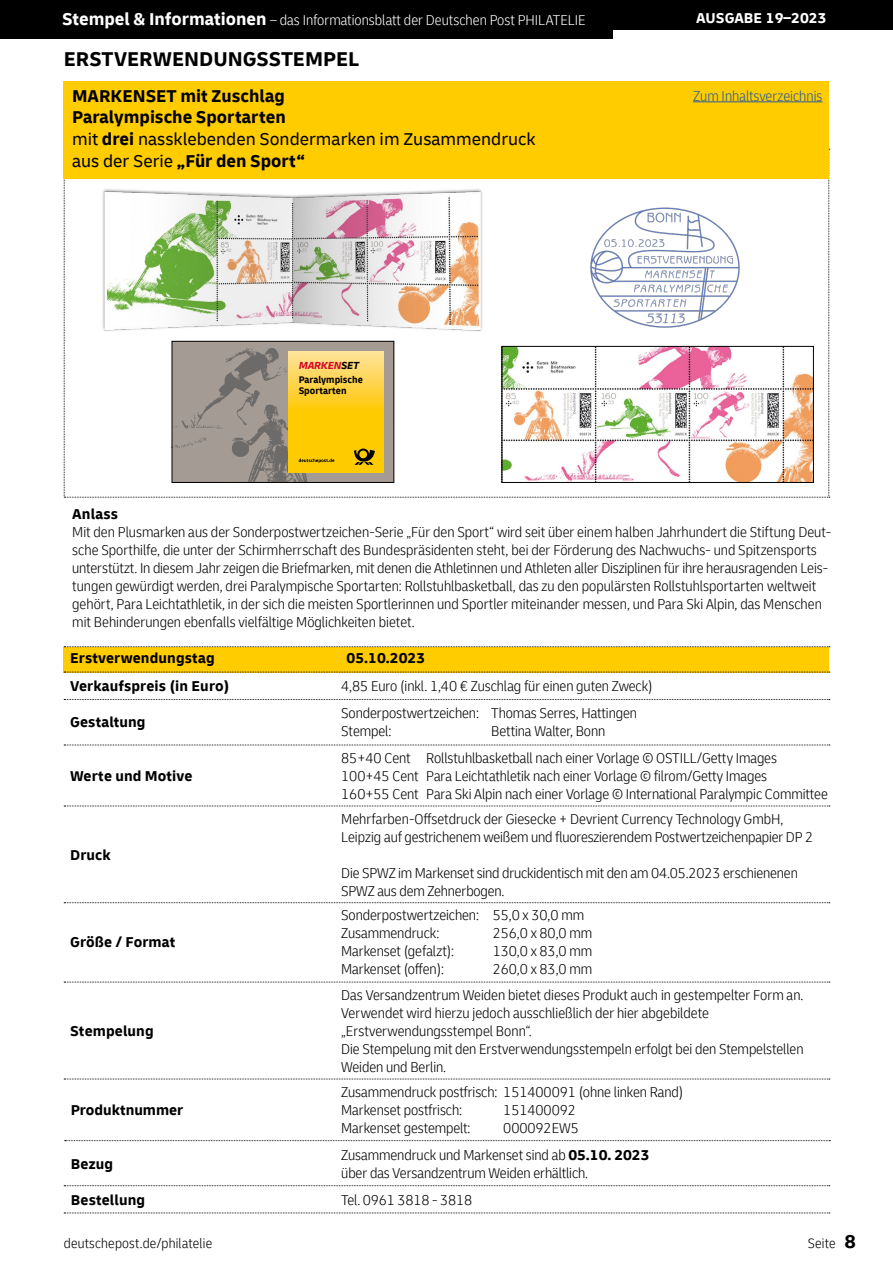
<style>
.page{position:relative;width:893px;height:1263px;background:#fff}
.page>*{position:absolute;margin:0;border:0;box-sizing:border-box;transform-origin:0 0}
.t1{font:700 21px "Delivery";color:#000}
.t2{font:700 18px/21.6px "Delivery";color:#000}
.t3{font:300 condensed 15px/18px "Delivery";letter-spacing:-.005em;color:#000}
.t4{font:700 15px "Delivery";letter-spacing:.01em;color:#000}
.t5{font:300 condensed 15px "Delivery";color:#fff}
.t6{font:300 condensed 15px "Delivery";color:#275b9b}
.t7{font:700 15px "Delivery";color:#fff}
.t8{font:300 condensed 14.25px "Delivery";letter-spacing:.015em;color:#000}
.t9{font:italic 700 10.8px "Delivery";letter-spacing:-.02em;color:#d3072a}
.t10{font:700 10.05px/11.1px "Delivery";color:#000;scale:.95 1}
.s1{font-weight:700;font-stretch:normal;font-size:18px}
.s2{font-weight:400}
.s3{color:#000}
.s4{font-weight:700;font-stretch:normal}
.s5{font-weight:700;font-stretch:normal;font-size:19.5px}
</style>
<div class="page">
<div style="left:0;top:0;width:893px;height:30px;background:#000"></div>
<div style="left:0;top:0;width:612px;height:38px;background:#000"></div>
<div style="left:64px;top:81px;width:765px;height:98px;background:#fc0"></div>
<div style="left:64px;top:647px;width:765px;height:25px;background:#fc0"></div>
<svg style="left:64px;top:149px;width:766px;height:349px"></svg>
<div style="left:172px;top:341px;width:222px;height:142px;border:1px solid #000"></div>
<img style="left:63px;top:116px;width:502px;height:232px">
<svg style="left:64px;top:646px;width:766px;height:1px"></svg>
<svg style="left:64px;top:672px;width:766px;height:1px"></svg>
<svg style="left:64px;top:699px;width:766px;height:1px"></svg>
<svg style="left:64px;top:745px;width:766px;height:1px"></svg>
<svg style="left:64px;top:806px;width:766px;height:1px"></svg>
<svg style="left:64px;top:982px;width:766px;height:1px"></svg>
<svg style="left:64px;top:1079px;width:766px;height:1px"></svg>
<svg style="left:64px;top:902px;width:766px;height:1px"></svg>
<svg style="left:64px;top:1185px;width:766px;height:1px"></svg>
<svg style="left:65px;top:1140px;width:765px;height:1px"></svg>
<svg style="left:64px;top:1212px;width:766px;height:1px"></svg>
<hr style="left:693px;top:101px;width:129px;height:1px;background:#275b9b">
<img style="left:584px;top:202px;width:162px;height:132px">
<p class="t5" style="left:62px;top:12px;width:525px"><span class="s1">Stempel &amp; Informationen</span> – das Informationsblatt der Deutschen Post PHILATELIE</p>
<p class="t7" style="left:696px;top:9px;width:132px">AUSGABE 19–2023</p>
<h1 class="t1" style="left:64px;top:46px;width:297px">ERSTVERWENDUNGSSTEMPEL</h1>
<p class="t2" style="left:72px;top:85px;width:465px">MARKENSET mit Zuschlag<br>Paralympische Sportarten<br><span class="s2">mit</span> drei <span class="s2">nassklebenden Sondermarken im Zusammendruck aus der Serie</span> „Für den Sport“</p>
<p class="t9" style="left:299px;top:358px;width:62px">MARKEN<span class="s3">SET</span></p>
<p class="t10" style="left:299px;top:374px;width:69px">Paralympische<br>Sportarten</p>
<p class="t6" style="left:693px;top:87px;width:131px">Zum Inhaltsverzeichnis</p>
<p class="t4" style="left:72px;top:504px;width:47px">Anlass</p>
<p class="t3" style="left:72px;top:523px;width:760px">Mit den Plusmarken aus der Sonderpostwertzeichen-Serie „Für den Sport“ wird seit über einem halben Jahrhundert die Stiftung Deut&shy;sche Sporthilfe, die unter der Schirmherrschaft des Bundespräsidenten steht, bei der Förderung des Nachwuchs- und Spitzensports unterstützt. In diesem Jahr zeigen die Briefmarken, mit denen die Athletinnen und Athleten aller Disziplinen für ihre herausragenden Leis&shy;tungen gewürdigt werden, drei Paralympische Sportarten: Rollstuhlbasketball, das zu den populärsten Rollstuhlsportarten weltweit gehört, Para Leichtathletik, in der sich die meisten Sportlerinnen und Sportler miteinander messen, und Para Ski Alpin, das Menschen mit Behinderungen ebenfalls vielfältige Möglichkeiten bietet.</p>
<p class="t4" style="left:70px;top:648px;width:146px">Erstverwendungstag</p>
<p class="t4" style="left:347px;top:648px;width:80px">05.10.2023</p>
<p class="t4" style="left:70px;top:677px;width:161px">Verkaufspreis (in Euro)</p>
<p class="t3" style="left:341px;top:677px;width:313px">4,85 Euro (inkl. 1,40 € Zuschlag für einen guten Zweck)</p>
<p class="t4" style="left:70px;top:713px;width:77px">Gestaltung</p>
<p class="t3" style="left:341px;top:704px;width:297px">Sonderpostwertzeichen: Thomas Serres, Hattingen<br>Stempel:</p>
<p class="t3" style="left:491px;top:722px;width:116px">Bettina Walter, Bonn</p>
<p class="t4" style="left:70px;top:766px;width:124px">Werte und Motive</p>
<p class="t4" style="left:70px;top:845px;width:42px">Druck</p>
<p class="t4" style="left:70px;top:933px;width:107px">Größe / Format</p>
<p class="t4" style="left:70px;top:1021px;width:85px">Stempelung</p>
<p class="t4" style="left:71px;top:1100px;width:114px">Produktnummer</p>
<p class="t4" style="left:71px;top:1154px;width:44px">Bezug</p>
<p class="t4" style="left:71px;top:1190px;width:76px">Bestellung</p>
<p class="t3" style="left:341px;top:749px;width:488px">85+40 Cent Rollstuhlbasketball nach einer Vorlage © OSTILL/Getty Images<br>100+45 Cent Para Leichtathletik nach einer Vorlage © filrom/Getty Images<br>160+55 Cent Para Ski Alpin nach einer Vorlage © International Paralympic Committee</p>
<p class="t3" style="left:341px;top:809px;width:474px">Mehrfarben-Offsetdruck der Giesecke + Devrient Currency Technology GmbH,<br>Leipzig auf gestrichenem weißem und fluoreszierendem Postwertzeichenpapier DP 2</p>
<p class="t3" style="left:341px;top:863px;width:458px">Die SPWZ im Markenset sind druckidentisch mit den am 04.05.2023 erschienenen<br>SPWZ aus dem Zehnerbogen.</p>
<p class="t3" style="left:341px;top:906px;width:244px">Sonderpostwertzeichen: 55,0 x 30,0 mm<br>Zusammendruck:</p>
<p class="t3" style="left:493px;top:924px;width:101px">256,0 x 80,0 mm</p>
<p class="t3" style="left:341px;top:942px;width:114px">Markenset (gefalzt):</p>
<p class="t3" style="left:493px;top:942px;width:101px">130,0 x 83,0 mm</p>
<p class="t3" style="left:341px;top:960px;width:104px">Markenset (offen):</p>
<p class="t3" style="left:493px;top:960px;width:101px">260,0 x 83,0 mm</p>
<p class="t3" style="left:341px;top:985px;width:464px">Das Versandzentrum Weiden bietet dieses Produkt auch in gestempelter Form an.<br>Verwendet wird hierzu jedoch ausschließlich der hier abgebildete „Erstverwendungsstempel Bonn“.<br>Die Stempelung mit den Erstverwendungsstempeln erfolgt bei den Stempelstellen Weiden und Berlin.</p>
<p class="t3" style="left:341px;top:1083px;width:344px">Zusammendruck postfrisch: 151400091 (ohne linken Rand)<br>Markenset postfrisch:</p>
<p class="t3" style="left:503px;top:1101px;width:74px">151400092</p>
<p class="t3" style="left:341px;top:1119px;width:131px">Markenset gestempelt:</p>
<p class="t3" style="left:503px;top:1119px;width:77px">000092EW5</p>
<p class="t3" style="left:341px;top:1145px;width:310px">Zusammendruck und Markenset sind ab <span class="s4">05.10. 2023 </span>über das Versandzentrum Weiden erhältlich.</p>
<p class="t3" style="left:341px;top:1190px;width:133px">Tel. 0961 3818 - 3818</p>
<p class="t8" style="left:64px;top:1235px;width:150px">deutschepost.de/philatelie</p>
<p class="t8" style="left:808px;top:1235px;width:50px">Seite <span class="s5">8</span></p>
</div>
